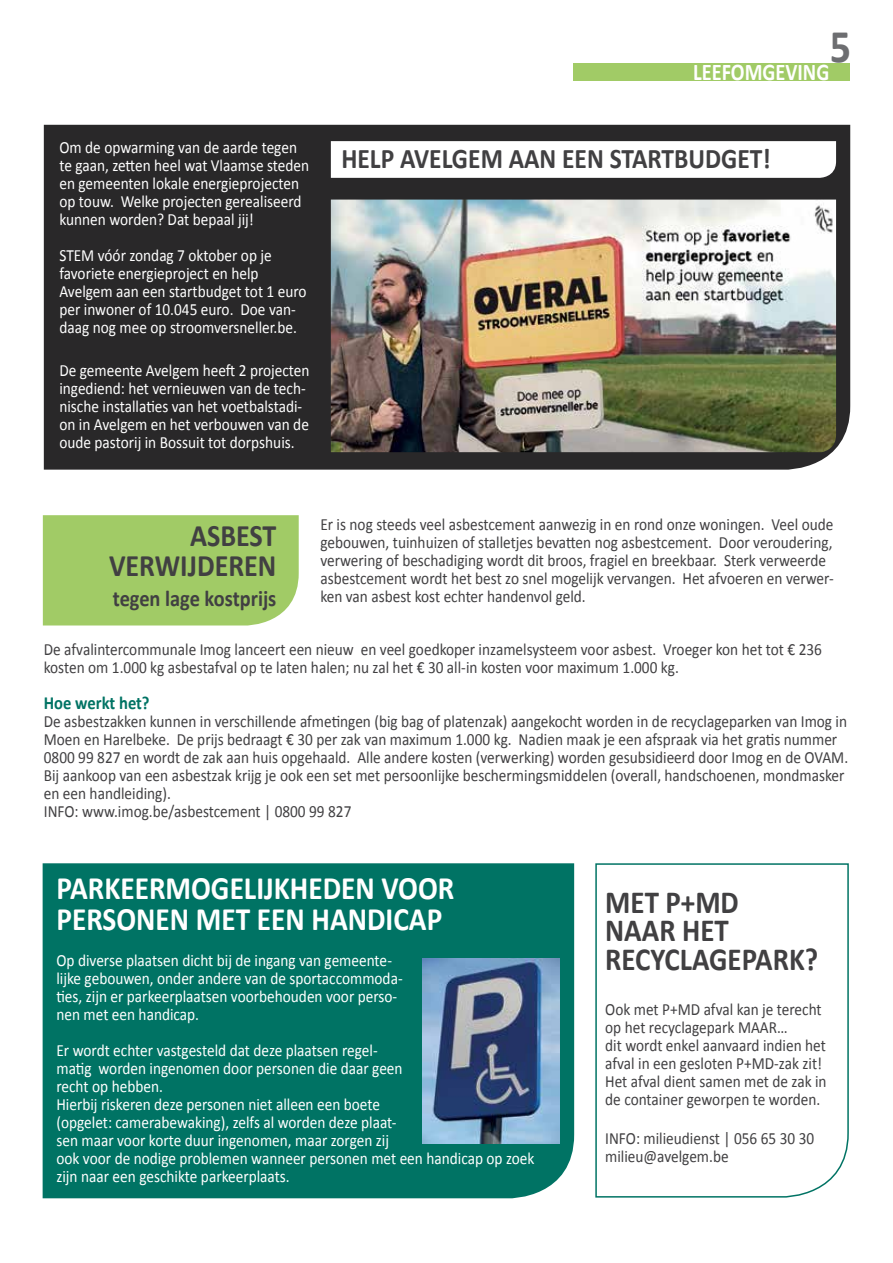
<style>
.page{position:relative;width:893px;height:1263px;background:#fff}
.page>*{position:absolute;margin:0;border:0;box-sizing:border-box;transform-origin:0 0}
.t1{font:700 47.1px "Calibri";color:#6d6e71;scale:.89 1}
.t2{font:700 32.85px/31.5px "Calibri";color:#fff;scale:.89 1}
.t3{font:700 32.4px/28.5px "Calibri";color:#414042;scale:.89 1}
.t4{font:700 31.35px/30px "Calibri";color:#414042;text-align:right;scale:.89 1}
.t5{font:700 28.5px "Calibri";color:#414042;scale:.89 1}
.t6{font:700 24px "Calibri";color:#fff;scale:.85 1}
.t7{font:700 22.8px "Calibri";color:#414042;scale:.89 1}
.t8{font:700 18.6px "Calibri";color:#007364;scale:.89 1}
.t9{font:17.1px/18px "Calibri";color:#414042;scale:.89 1}
.t10{font:17.1px/18px "Calibri";color:#fff;scale:.89 1}
</style>
<div class="page">
<div style="left:574px;top:63px;width:276px;height:17px;background:#a1cb66"></div>
<div style="left:44px;top:125px;width:806px;height:345px;background:#292829"></div>
<svg style="left:331px;top:141px;width:505px;height:37px"></svg>
<img style="left:331px;top:200px;width:505px;height:252px">
<div style="left:43px;top:863px;width:531px;height:335px;background:#007364"></div>
<div style="left:43px;top:515px;width:256px;height:110px;background:#a1cb66"></div>
<img style="left:422px;top:958px;width:137px;height:185px">
<svg style="left:595px;top:863px;width:254px;height:335px"></svg>
<h1 class="t1" style="left:830px;top:16px;width:25px">5</h1>
<p class="t10" style="left:59px;top:138px;width:282px">Om de opwarming van de aarde tegen te gaan, zetten heel wat Vlaamse steden en gemeenten lokale energieprojecten op touw. Welke projecten gerealiseerd kunnen worden? Dat bepaal jij!</p>
<p class="t10" style="left:59px;top:246px;width:279px">STEM vóór zondag 7 oktober op je favoriete energieproject en help Avelgem aan een startbudget tot 1 euro per inwoner of 10.045 euro. Doe van&shy;daag nog mee op stroomversneller.be.</p>
<p class="t10" style="left:59px;top:361px;width:283px">De gemeente Avelgem heeft 2 projecten ingediend: het vernieuwen van de tech&shy;nische installaties van het voetbalstadi&shy;on in Avelgem en het verbouwen van de oude pastorij in Bossuit tot dorpshuis.</p>
<h3 class="t6" style="left:693px;top:57px;width:162px">LEEFOMGEVING</h3>
<h3 class="t5" style="left:341px;top:140px;width:484px">HELP AVELGEM AAN EEN STARTBUDGET!</h3>
<p class="t9" style="left:320px;top:515px;width:578px">Er is nog steeds veel asbestcement aanwezig in en rond onze woningen. Veel oude gebouwen, tuinhuizen of stalletjes bevatten nog asbestcement. Door veroudering, verwering of beschadiging wordt dit broos, fragiel en breekbaar. Sterk verweerde asbestcement wordt het best zo snel mogelijk vervangen. Het afvoeren en verwer&shy;ken van asbest kost echter handenvol geld.</p>
<h3 class="t4" style="left:109px;top:521px;width:190px">ASBEST<br>VERWIJDEREN</h3>
<h3 class="t7" style="left:113px;top:584px;width:185px">tegen lage kostprijs</h3>
<p class="t9" style="left:44px;top:640px;width:876px">De afvalintercommunale Imog lanceert een nieuw en veel goedkoper inzamelsysteem voor asbest. Vroeger kon het tot € 236 kosten om 1.000 kg asbestafval op te laten halen; nu zal het € 30 all-in kosten voor maximum 1.000 kg.</p>
<p class="t8" style="left:44px;top:691px;width:120px">Hoe werkt het?</p>
<p class="t9" style="left:44px;top:712px;width:905px">De asbestzakken kunnen in verschillende afmetingen (big bag of platenzak) aangekocht worden in de recyclageparken van Imog in Moen en Harelbeke. De prijs bedraagt € 30 per zak van maximum 1.000 kg. Nadien maak je een afspraak via het gratis nummer 0800 99 827 en wordt de zak aan huis opgehaald. Alle andere kosten (verwerking) worden gesubsidieerd door Imog en de OVAM.<br>Bij aankoop van een asbestzak krijg je ook een set met persoonlijke beschermingsmiddelen (overall, handschoenen, mondmasker en een handleiding).<br>INFO: www.imog.be/asbestcement | 0800 99 827</p>
<h2 class="t2" style="left:56px;top:872px;width:449px">PARKEERMOGELIJKHEDEN VOOR<br>PERSONEN MET EEN HANDICAP</h2>
<p class="t10" style="left:56px;top:952px;width:391px">Op diverse plaatsen dicht bij de ingang van gemeente&shy;lijke gebouwen, onder andere van de sportaccommoda&shy;ties, zijn er parkeerplaatsen voorbehouden voor perso&shy;nen met een handicap.</p>
<p class="t10" style="left:56px;top:1042px;width:539px">Er wordt echter vastgesteld dat deze plaatsen regel-<br>matig worden ingenomen door personen die daar geen<br>recht op hebben.<br>Hierbij riskeren deze personen niet alleen een boete<br>(opgelet: camerabewaking), zelfs al worden deze plaat-<br>sen maar voor korte duur ingenomen, maar zorgen zij<br>ook voor de nodige problemen wanneer personen met een handicap op zoek zijn naar een geschikte parkeerplaats.</p>
<h3 class="t3" style="left:605px;top:887px;width:241px">MET P+MD<br>NAAR HET<br>RECYCLAGEPARK?</h3>
<p class="t9" style="left:605px;top:1000px;width:250px">Ook met P+MD afval kan je terecht op het recyclagepark MAAR…<br>dit wordt enkel aanvaard indien het afval in een gesloten P+MD-zak zit!<br>Het afval dient samen met de zak in de container geworpen te worden.</p>
<p class="t9" style="left:605px;top:1129px;width:236px">INFO: milieudienst | 056 65 30 30 milieu@avelgem.be</p>
</div>
